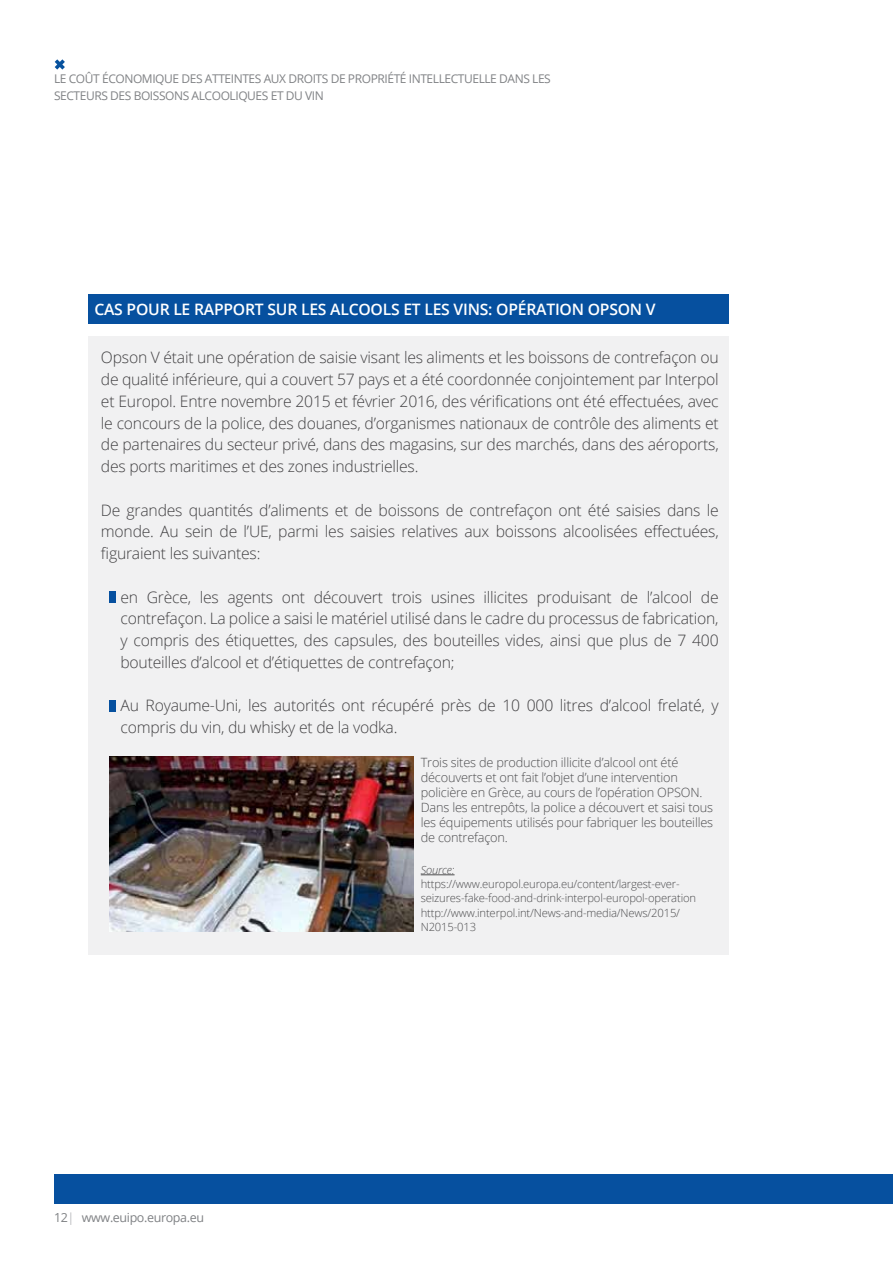
<style>
.page{position:relative;width:893px;height:1263px;background:#fff}
.page>*{position:absolute;margin:0;border:0;box-sizing:border-box;transform-origin:0 0}
.t1{font:300 15.75px/21.8px "Open Sans";letter-spacing:-.015em;color:#414042;text-align:justify}
.t2{font:600 15.75px "Open Sans";letter-spacing:-.015em;color:#fff}
.t3{font:300 12.75px/15px "Open Sans";letter-spacing:-.015em;color:#4d4d4f}
.t4{font:12.45px "Open Sans";letter-spacing:-.03em;color:#808285}
.t5{font:12px/17.1px "Open Sans";letter-spacing:-.035em;color:#808285}
.t6{font:300 11.25px/14.2px "Open Sans";letter-spacing:-.015em;color:#4d4d4f}
.t7{font:italic 300 11.25px "Open Sans";letter-spacing:-.015em;color:#4d4d4f}
.s1{color:#bcbec0}
</style>
<div class="page">
<div style="left:54px;top:1175px;width:839px;height:29px;background:#06509f"></div>
<svg style="left:55px;top:59px;width:10px;height:11px"></svg>
<div style="left:89px;top:336px;width:640px;height:619px;background:#f1f1f2"></div>
<div style="left:89px;top:294px;width:640px;height:29px;background:#06509f"></div>
<div style="left:109px;top:592px;width:6px;height:11px;background:#06509f"></div>
<div style="left:109px;top:700px;width:6px;height:11px;background:#06509f"></div>
<img style="left:109px;top:757px;width:305px;height:174px">
<hr style="left:421px;top:874px;width:34px;height:1px;background:#4d4d4f">
<p class="t5" style="left:54px;top:70px;width:498px">LE COÛT ÉCONOMIQUE DES ATTEINTES AUX DROITS DE PROPRIÉTÉ INTELLECTUELLE DANS LES<br>SECTEURS DES BOISSONS ALCOOLIQUES ET DU VIN</p>
<p class="t2" style="left:94px;top:298px;width:563px">CAS POUR LE RAPPORT SUR LES ALCOOLS ET LES VINS: OPÉRATION OPSON V</p>
<p class="t1" style="left:101px;top:346px;width:619px">Opson V était une opération de saisie visant les aliments et les boissons de contrefaçon ou de qualité inférieure, qui a couvert 57 pays et a été coordonnée conjointement par Interpol et Europol. Entre novembre 2015 et février 2016, des vérifications ont été effectuées, avec le concours de la police, des douanes, d’organismes nationaux de contrôle des aliments et de partenaires du secteur privé, dans des magasins, sur des marchés, dans des aéroports, des ports maritimes et des zones industrielles.</p>
<p class="t1" style="left:101px;top:499px;width:619px">De grandes quantités d’aliments et de boissons de contrefaçon ont été saisies dans le monde. Au sein de l’UE, parmi les saisies relatives aux boissons alcoolisées effectuées, figuraient les suivantes:</p>
<p class="t1" style="left:120px;top:586px;width:600px">en Grèce, les agents ont découvert trois usines illicites produisant de l’alcool de contrefaçon. La police a saisi le matériel utilisé dans le cadre du processus de fabrication, y compris des étiquettes, des capsules, des bouteilles vides, ainsi que plus de 7 400 bouteilles d’alcool et d’étiquettes de contrefaçon;</p>
<p class="t1" style="left:120px;top:694px;width:600px">Au Royaume-Uni, les autorités ont récupéré près de 10 000 litres d’alcool frelaté, y compris du vin, du whisky et de la vodka.</p>
<p class="t3" style="left:421px;top:754px;width:294px">Trois sites de production illicite d’alcool ont été découverts et ont fait l’objet d’une intervention policière en Grèce, au cours de l’opération OPSON.<br>Dans les entrepôts, la police a découvert et saisi tous les équipements utilisés pour fabriquer les bouteilles de contrefaçon.</p>
<p class="t4" style="left:54px;top:1209px;width:152px">12<span class="s1">|</span> www.euipo.europa.eu</p>
<p class="t7" style="left:421px;top:862px;width:35px">Source:</p>
<p class="t6" style="left:421px;top:877px;width:277px">https://www.europol.europa.eu/content/largest-ever&shy;seizures-fake-food-and-drink-interpol-europol-operation http://www.interpol.int/News-and-media/News/2015/ N2015-013</p>
</div>
